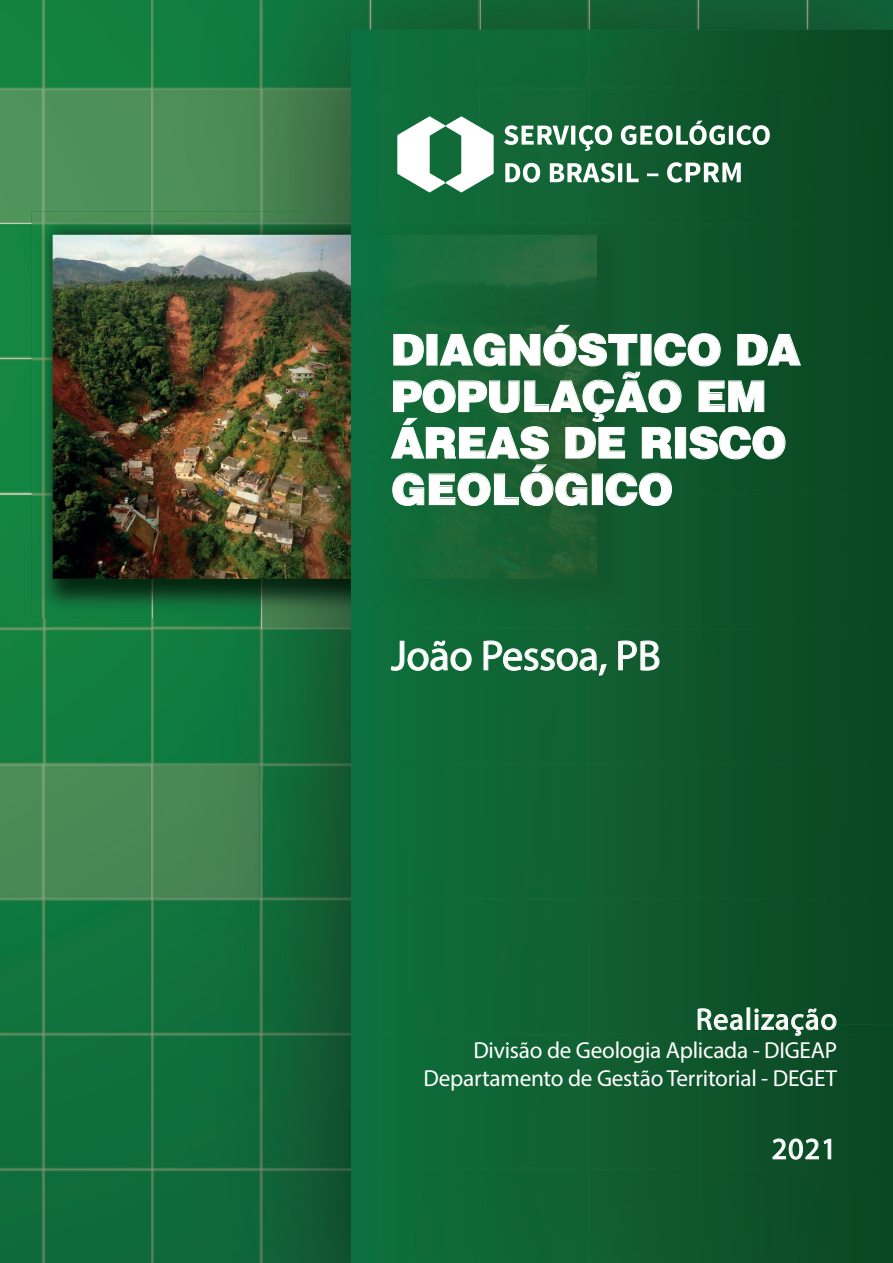
<style>
.page{position:relative;width:893px;height:1263px;background:#fff}
.page>*{position:absolute;margin:0;border:0;box-sizing:border-box;transform-origin:0 0}
.t1{font:42.45px/46.5px "Switzerland Black Plain";letter-spacing:-.01em;color:#fff}
.t2{font:42.45px "Ubuntu Condensed";letter-spacing:-.01em;color:#fff}
.t3{font:italic 500 30.15px "Ubuntu";letter-spacing:.035em;color:#fff}
.t4{font:italic 23.25px/28.5px "Ubuntu";letter-spacing:-.01em;color:#fff;text-align:right}
</style>
<div class="page">
<img style="left:0;top:0;width:151px;height:224px">
<div style="left:0;top:225px;width:50px;height:539px;background:#138542"></div>
<div style="left:50px;top:618px;width:101px;height:146px;background:#117e40"></div>
<div style="left:0;top:900px;width:151px;height:363px;background:#0f703c"></div>
<img style="left:0;top:1169px;width:151px;height:1px">
<img style="left:0;top:1034px;width:151px;height:1px">
<div style="left:0;top:764px;width:239px;height:136px;background:#4a8855"></div>
<img style="left:0;top:629px;width:151px;height:1px">
<img style="left:0;top:494px;width:32px;height:1px">
<img style="left:0;top:359px;width:32px;height:1px">
<img style="left:44px;top:0;width:1px;height:1263px">
<img style="left:0;top:224px;width:32px;height:1px">
<img style="left:0;top:89px;width:151px;height:1px">
<img style="left:44px;top:89px;width:1px;height:122px">
<img style="left:44px;top:764px;width:1px;height:135px">
<img style="left:32px;top:211px;width:119px;height:407px">
<svg style="left:32px;top:494px;width:21px;height:1px"></svg>
<svg style="left:32px;top:359px;width:21px;height:1px"></svg>
<img style="left:44px;top:224px;width:1px;height:394px">
<img style="left:32px;top:224px;width:119px;height:1px">
<svg style="left:44px;top:211px;width:1px;height:13px"></svg>
<img style="left:53px;top:235px;width:98px;height:344px">
<img style="left:151px;top:0;width:742px;height:89px">
<img style="left:807px;top:0;width:1px;height:30px">
<img style="left:698px;top:0;width:1px;height:30px">
<img style="left:589px;top:0;width:1px;height:30px">
<img style="left:480px;top:0;width:1px;height:30px">
<img style="left:371px;top:0;width:1px;height:30px">
<img style="left:262px;top:0;width:1px;height:89px">
<img style="left:153px;top:0;width:1px;height:89px">
<img style="left:151px;top:89px;width:434px;height:122px">
<img style="left:262px;top:89px;width:1px;height:122px">
<img style="left:151px;top:211px;width:200px;height:568px">
<svg style="left:262px;top:211px;width:1px;height:24px"></svg>
<svg style="left:153px;top:211px;width:1px;height:24px"></svg>
<img style="left:239px;top:779px;width:112px;height:484px">
<div style="left:151px;top:900px;width:88px;height:363px;background:#106d3c"></div>
<img style="left:260px;top:764px;width:91px;height:1px">
<img style="left:262px;top:618px;width:1px;height:645px">
<img style="left:153px;top:618px;width:1px;height:645px">
<img style="left:151px;top:899px;width:109px;height:1px">
<img style="left:151px;top:764px;width:109px;height:1px">
<img style="left:153px;top:764px;width:1px;height:135px">
<img style="left:263px;top:618px;width:88px;height:11px">
<img style="left:153px;top:579px;width:1px;height:39px">
<img style="left:262px;top:579px;width:1px;height:39px">
<img style="left:351px;top:30px;width:542px;height:107px">
<img style="left:585px;top:136px;width:308px;height:108px">
<img style="left:598px;top:244px;width:295px;height:804px">
<img style="left:351px;top:618px;width:247px;height:645px">
<div style="left:597px;top:1048px;width:103px;height:215px;background:#115a2f"></div>
<img style="left:351px;top:1169px;width:349px;height:1px">
<img style="left:351px;top:1034px;width:349px;height:1px">
<img style="left:351px;top:899px;width:542px;height:1px">
<img style="left:351px;top:629px;width:542px;height:1px">
<img style="left:801px;top:494px;width:92px;height:1px">
<img style="left:801px;top:359px;width:92px;height:1px">
<img style="left:585px;top:89px;width:308px;height:1px">
<img style="left:807px;top:30px;width:1px;height:994px">
<img style="left:698px;top:30px;width:1px;height:1233px">
<img style="left:589px;top:30px;width:1px;height:1233px">
<img style="left:371px;top:30px;width:1px;height:1233px">
<img style="left:351px;top:89px;width:234px;height:1px">
<img style="left:480px;top:89px;width:1px;height:122px">
<img style="left:371px;top:89px;width:1px;height:122px">
<div style="left:700px;top:1024px;width:193px;height:239px;background:#0c4e27"></div>
<img style="left:807px;top:1024px;width:1px;height:239px">
<img style="left:351px;top:211px;width:286px;height:407px">
<img style="left:589px;top:211px;width:1px;height:407px">
<img style="left:480px;top:225px;width:1px;height:393px">
<div style="left:351px;top:211px;width:234px;height:14px;background:#116938"></div>
<svg style="left:480px;top:211px;width:1px;height:13px"></svg>
<svg style="left:371px;top:211px;width:1px;height:13px"></svg>
<img style="left:351px;top:579px;width:20px;height:39px">
<img style="left:371px;top:579px;width:1px;height:39px">
<img style="left:351px;top:235px;width:246px;height:344px">
<svg style="left:390px;top:640px;width:82px;height:31px"></svg>
<svg style="left:483px;top:640px;width:124px;height:36px"></svg>
<svg style="left:618px;top:640px;width:42px;height:31px"></svg>
<svg style="left:697px;top:1008px;width:46px;height:22px"></svg>
<svg style="left:754px;top:1008px;width:83px;height:28px"></svg>
<svg style="left:772px;top:1138px;width:59px;height:22px"></svg>
<svg style="left:397px;top:116px;width:96px;height:77px"></svg>
<svg style="left:504px;top:121px;width:266px;height:62px"></svg>
<svg style="left:391px;top:325px;width:410px;height:181px"></svg>
<h1 class="t1" style="left:391px;top:325px;width:411px">DIAGNÓSTICO DA<br>POPULAÇÃO EM<br>ÁREAS DE RISCO<br>GEOLÓGICO</h1>
<h1 class="t2" style="left:391px;top:629px;width:271px">João Pessoa, PB</h1>
<p class="t3" style="left:696px;top:1001px;width:143px">Realização</p>
<p class="t4" style="left:424px;top:1035px;width:415px">Divisão de Geologia Aplicada - DIGEAP<br>Departamento de Gestão Territorial - DEGET</p>
<p class="t3" style="left:772px;top:1130px;width:66px">2021</p>
</div>
